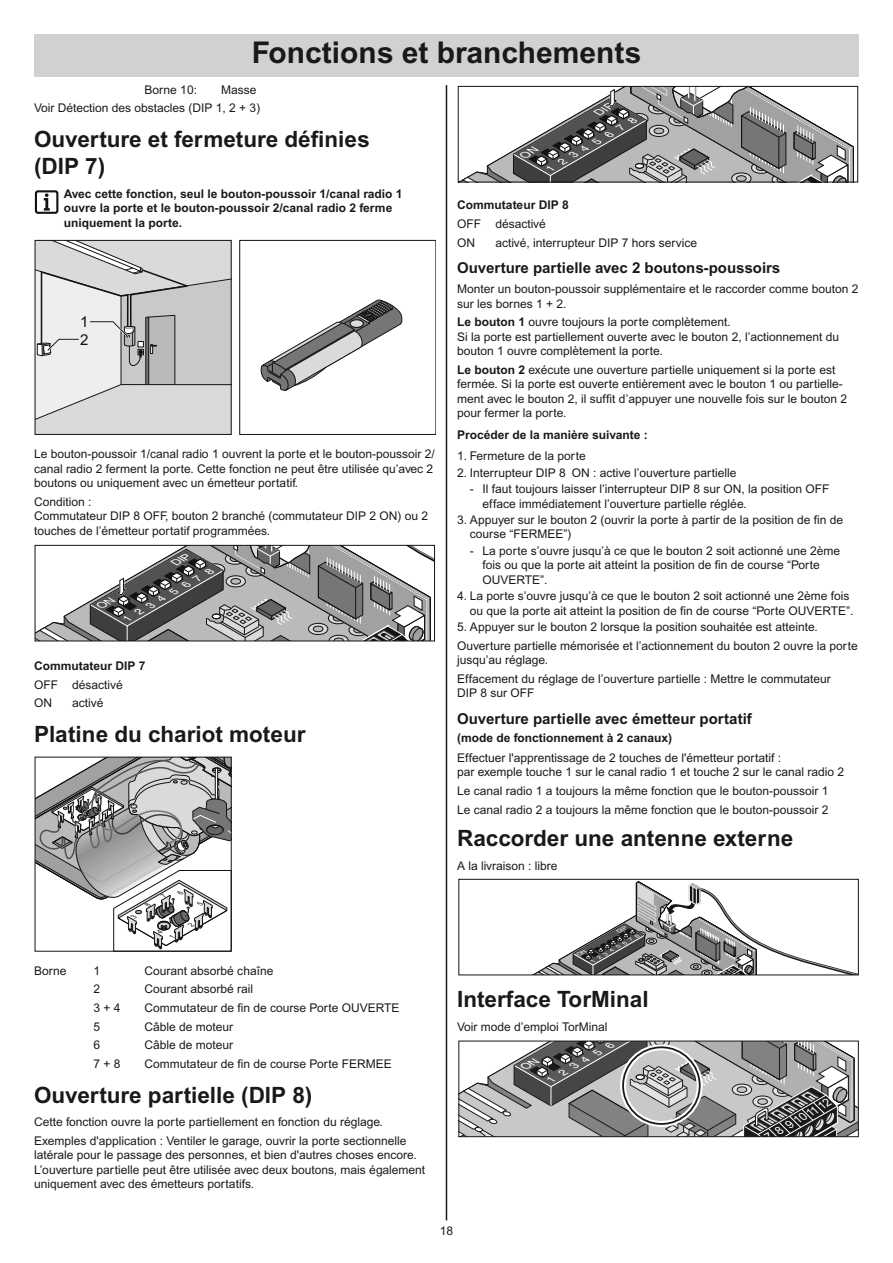
<style>
.page{position:relative;width:893px;height:1263px;background:#fff}
.page>*{position:absolute;margin:0;border:0;box-sizing:border-box;transform-origin:0 0}
.t1{font:700 30px "Sommer";color:#191919}
.t2{font:700 22.5px/27px "Sommer";color:#191919}
.t3{font:700 15px "Sommer";color:#191919}
.t4{font:15px/18.1px "Arial+JNCONC";color:#131313}
.t5{font:12px/14.4px "Sommer";color:#191919}
.t6{font:700 12px/14.4px "Sommer";color:#191919}
.t7{font:italic 11.55px "Arial+QSEZHV";color:#fff}
.t8{font:italic 9.75px "Helvetica+VINQIA";color:#fff;scale:1.16 1}
.t9{font:italic 9.75px "Helvetica+HCINRN";color:#fff;scale:1.16 1}
.t10{font:italic 9.75px "Helvetica+EHUGCK";color:#fff;scale:1.16 1}
.t11{font:italic 5.25px "Helvetica+MCRNEI";color:#fff;scale:1.16 1}
.s1{font-weight:700}
</style>
<div class="page">
<div style="left:34px;top:34px;width:825px;height:43px;background:#d1d1d1"></div>
<hr style="left:446px;top:85px;width:1px;height:1135px;background:#191919">
<div style="left:34px;top:543px;width:402px;height:100px;background:linear-gradient(to right,#8c8c8c,#8c8c8c)"></div>
<svg style="left:34px;top:240px;width:402px;height:195px"></svg>
<svg style="left:258px;top:299px;width:144px;height:92px"></svg>
<div style="left:35px;top:190px;width:23px;height:24px;border:2px solid #131313;border-radius:2px"></div>
<svg style="left:44px;top:193px;width:6px;height:18px"></svg>
<svg style="left:457px;top:85px;width:402px;height:98px"></svg>
<div style="left:458px;top:879px;width:401px;height:96px;border:1px solid #131313"></div>
<svg style="left:35px;top:757px;width:197px;height:195px"></svg>
<svg style="left:35px;top:545px;width:400px;height:96px"></svg>
<svg style="left:458px;top:86px;width:400px;height:96px"></svg>
<svg style="left:459px;top:1041px;width:399px;height:97px;background:#9c9c9c"></svg>
<svg style="left:459px;top:881px;width:399px;height:95px"></svg>
<h1 class="t1" style="left:252px;top:42px;width:391px">Fonctions et branchements</h1>
<p class="t5" style="left:145px;top:83px;width:54px">Borne 10:</p>
<p class="t5" style="left:34px;top:81px;width:228px;line-height:18.6px;text-indent:187px">Masse<br>Voir Détection des obstacles (DIP 1, 2 + 3)</p>
<h2 class="t2" style="left:34px;top:128px;width:337px">Ouverture et fermeture définies (DIP 7)</h2>
<p class="t6" style="left:64px;top:187px;width:340px">Avec cette fonction, seul le bouton-poussoir 1/canal radio 1 ouvre la porte et le bouton-poussoir 2/canal radio 2 ferme uniquement la porte.</p>
<p class="t4" style="left:80px;top:313px;width:10px">1<br>2</p>
<p class="t5" style="left:34px;top:448px;width:402px">Le bouton-poussoir 1/canal radio 1 ouvrent la porte et le bouton-poussoir 2/ canal radio 2 ferment la porte. Cette fonction ne peut être utilisée qu’avec 2 boutons ou uniquement avec un émetteur portatif.</p>
<p class="t5" style="left:34px;top:495px;width:396px">Condition :<br>Commutateur DIP 8 OFF, bouton 2 branché (commutateur DIP 2 ON) ou 2 touches de l’émetteur portatif programmées.</p>
<p class="t9" style="left:147px;top:601px;width:42px;rotate:-30deg">3456</p>
<p class="t6" style="left:34px;top:660px;width:113px">Commutateur DIP 7</p>
<p class="t5" style="left:34px;top:676px;width:90px;line-height:18.6px">OFF désactivé<br>ON</p>
<p class="t5" style="left:72px;top:697px;width:33px">activé</p>
<h2 class="t2" style="left:34px;top:723px;width:273px">Platine du chariot moteur</h2>
<p class="t10" style="left:570px;top:150px;width:42px;rotate:-30deg">3456</p>
<p class="t6" style="left:457px;top:199px;width:113px">Commutateur DIP 8</p>
<p class="t5" style="left:457px;top:216px;width:90px;line-height:18.6px">OFF désactivé<br>ON</p>
<p class="t5" style="left:495px;top:236px;width:203px">activé, interrupteur DIP 7 hors service</p>
<p class="t3" style="left:457px;top:262px;width:325px">Ouverture partielle avec 2 boutons-poussoirs</p>
<p class="t5" style="left:457px;top:283px;width:403px">Monter un bouton-poussoir supplémentaire et le raccorder comme bouton 2 sur les bornes 1 + 2.</p>
<p class="t5" style="left:457px;top:316px;width:383px"><span class="s1">Le bouton 1</span> ouvre toujours la porte complètement.<br>Si la porte est partiellement ouverte avec le bouton 2, l’actionnement du bouton 1 ouvre complètement la porte.</p>
<p class="t5" style="left:457px;top:364px;width:391px"><span class="s1">Le bouton 2</span> exécute une ouverture partielle uniquement si la porte est fermée. Si la porte est ouverte entièrement avec le bouton 1 ou partielle&shy;ment avec le bouton 2, il suffit d’appuyer une nouvelle fois sur le bouton 2 pour fermer la porte.</p>
<p class="t6" style="left:457px;top:429px;width:192px">Procéder de la manière suivante :</p>
<p class="t5" style="left:457px;top:450px;width:130px">1. Fermeture de la porte</p>
<p class="t5" style="left:457px;top:466px;width:281px">2. Interrupteur DIP 8 ON : active l’ouverture partielle</p>
<p class="t5" style="left:483px;top:483px;width:348px;text-indent:-13px">- Il faut toujours laisser l’interrupteur DIP 8 sur ON, la position OFF efface immédiatement l’ouverture partielle réglée.</p>
<p class="t5" style="left:470px;top:514px;width:375px;text-indent:-13px">3. Appuyer sur le bouton 2 (ouvrir la porte à partir de la position de fin de course “FERMEE”)</p>
<p class="t5" style="left:483px;top:545px;width:359px;text-indent:-13px">- La porte s’ouvre jusqu’à ce que le bouton 2 soit actionné une 2ème fois ou que la porte ait atteint la position de fin de course “Porte<br>OUVERTE”.</p>
<p class="t5" style="left:470px;top:590px;width:385px;text-indent:-13px">4. La porte s’ouvre jusqu’à ce que le bouton 2 soit actionné une 2ème fois ou que la porte ait atteint la position de fin de course “Porte OUVERTE”.</p>
<p class="t5" style="left:457px;top:619px;width:402px;line-height:18.6px">5. Appuyer sur le bouton 2 lorsque la position souhaitée est atteinte.<br>Ouverture partielle mémorisée et l’actionnement du bouton 2 ouvre la porte</p>
<p class="t5" style="left:457px;top:652px;width:375px;line-height:18.6px">jusqu’au réglage.<br>Effacement du réglage de l’ouverture partielle : Mettre le commutateur</p>
<p class="t5" style="left:457px;top:687px;width:79px">DIP 8 sur OFF</p>
<p class="t3" style="left:457px;top:713px;width:296px">Ouverture partielle avec émetteur portatif</p>
<p class="t6" style="left:457px;top:732px;width:217px">(mode de fonctionnement à 2 canaux)</p>
<p class="t5" style="left:457px;top:752px;width:388px">Effectuer l'apprentissage de 2 touches de l'émetteur portatif :<br>par exemple touche 1 sur le canal radio 1 et touche 2 sur le canal radio 2</p>
<p class="t5" style="left:457px;top:783px;width:373px;line-height:18.6px">Le canal radio 1 a toujours la même fonction que le bouton-poussoir 1<br>Le canal radio 2 a toujours la même fonction que le bouton-poussoir 2</p>
<h2 class="t2" style="left:457px;top:827px;width:338px">Raccorder une antenne externe</h2>
<p class="t5" style="left:457px;top:859px;width:102px">A la livraison : libre</p>
<p class="t5" style="left:34px;top:964px;width:34px">Borne</p>
<p class="t5" style="left:94px;top:964px;width:8px">1</p>
<p class="t5" style="left:145px;top:964px;width:130px">Courant absorbé chaîne</p>
<p class="t5" style="left:94px;top:983px;width:8px">2</p>
<p class="t5" style="left:145px;top:983px;width:110px">Courant absorbé rail</p>
<p class="t5" style="left:94px;top:1002px;width:29px">3 + 4</p>
<p class="t5" style="left:145px;top:1002px;width:256px">Commutateur de fin de course Porte OUVERTE</p>
<p class="t5" style="left:94px;top:1020px;width:8px">5</p>
<p class="t5" style="left:145px;top:1020px;width:90px">Câble de moteur</p>
<p class="t5" style="left:94px;top:1039px;width:8px">6</p>
<p class="t5" style="left:145px;top:1039px;width:90px">Câble de moteur</p>
<p class="t5" style="left:94px;top:1057px;width:29px">7 + 8</p>
<p class="t5" style="left:145px;top:1057px;width:249px">Commutateur de fin de course Porte FERMEE</p>
<h2 class="t2" style="left:34px;top:1083px;width:280px">Ouverture partielle (DIP 8)</h2>
<p class="t5" style="left:34px;top:1114px;width:374px;line-height:18.6px">Cette fonction ouvre la porte partiellement en fonction du réglage.<br>Exemples d'application : Ventiler le garage, ouvrir la porte sectionnelle</p>
<p class="t5" style="left:34px;top:1149px;width:393px">latérale pour le passage des personnes, et bien d'autres choses encore.<br>L’ouverture partielle peut être utilisée avec deux boutons, mais également uniquement avec des émetteurs portatifs.</p>
<p class="t11" style="left:603px;top:951px;width:23px;rotate:-30deg">3456</p>
<h2 class="t2" style="left:457px;top:988px;width:193px">Interface TorMinal</h2>
<p class="t5" style="left:457px;top:1020px;width:152px">Voir mode d’emploi TorMinal</p>
<p class="t8" style="left:570px;top:1061px;width:54px;rotate:-30deg">34567</p>
<p class="t7" style="left:774px;top:1125px;width:63px;rotate:-30deg">8 9101112</p>
<p class="t5" style="left:440px;top:1224px;width:15px">18</p>
</div>
